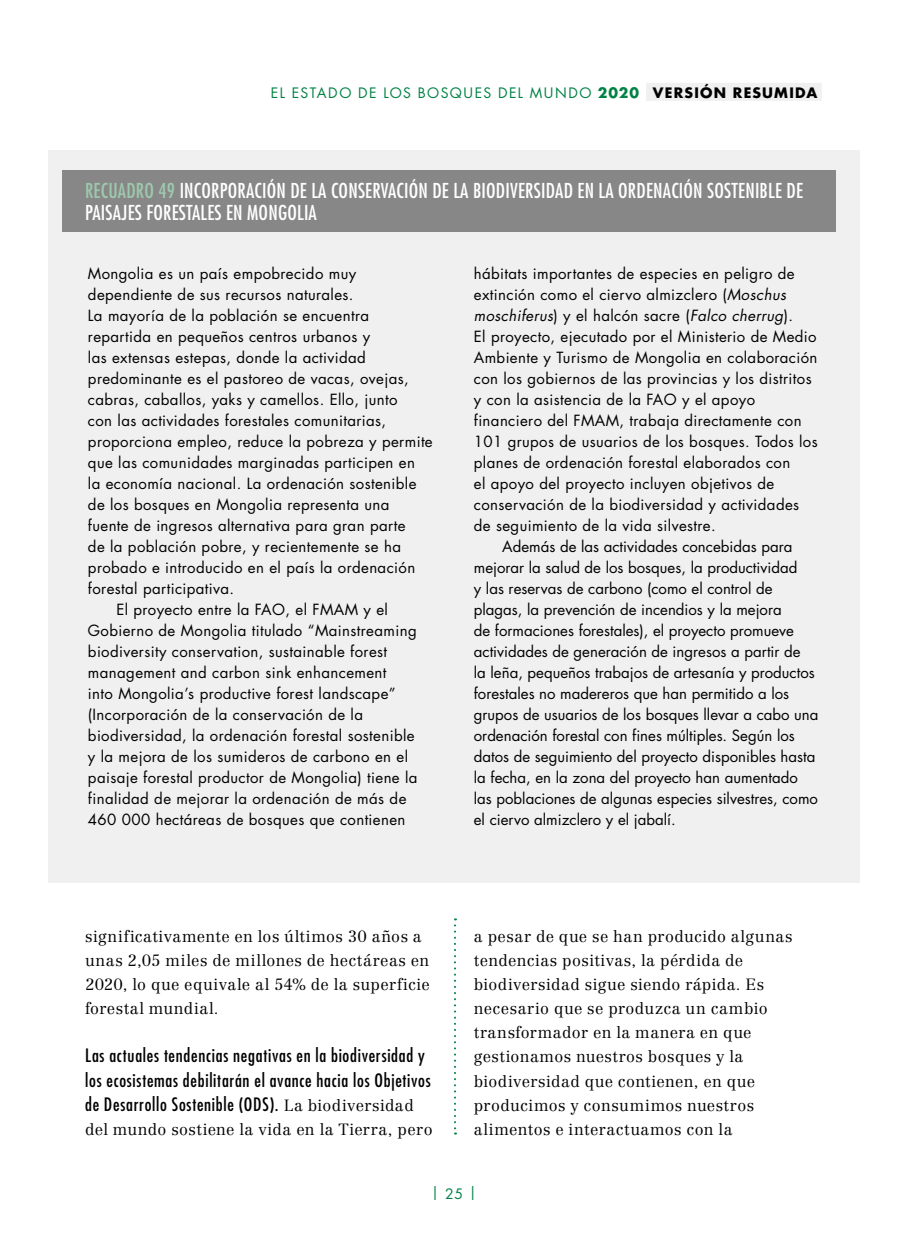
<style>
.page{position:relative;width:908px;height:1248px;background:#fff}
.page>*{position:absolute;margin:0;border:0;box-sizing:border-box;transform-origin:0 0}
.t1{font:condensed 20px/22px "Futura Std";letter-spacing:.01em;color:#fff}
.t2{font:condensed 18px/24px "Futura Std";letter-spacing:.04em;color:#000}
.t3{font:300 16px/24px "Centennial LT Std";letter-spacing:.03em;color:#000}
.t4{font:15px "Futura Std";letter-spacing:.025em;color:#000}
.t5{font:15px "Futura Std";color:#000}
.t6{font:italic 15px "Futura Std";letter-spacing:.025em;color:#000}
.t7{font:14px "Futura Std";letter-spacing:.1em;color:#008244}
.s1{font-weight:700}
.s2{font-weight:700;color:#000}
.s3{color:#9ec8ad}
.s4{font-family:"Centennial LT Std";font-weight:300;font-stretch:normal;font-size:16px}
.s5{font-style:italic}
.s6{font-style:normal}
</style>
<div class="page">
<svg style="left:454px;top:918px;width:2px;height:216px"></svg>
<div style="left:48px;top:150px;width:811px;height:732px;background:#f0f0f0"></div>
<div style="left:62px;top:170px;width:774px;height:61px;background:#878787"></div>
<div style="left:645px;top:83px;width:176px;height:18px;background:#f0f0f0"></div>
<p class="t7" style="left:271px;top:84px;width:547px">EL ESTADO DE LOS BOSQUES DEL MUNDO <span class="s1">2020</span> <span class="s2">VERSIÓN RESUMIDA</span></p>
<h1 class="t1" style="left:85px;top:179px;width:719px"><span class="s3">RECUADRO 49</span> INCORPORACIÓN DE LA CONSERVACIÓN DE LA BIODIVERSIDAD EN LA ORDENACIÓN SOSTENIBLE DE<br>PAISAJES FORESTALES EN MONGOLIA</h1>
<p class="t4" style="left:88px;top:263px;width:270px">Mongolia es un país empobrecido muy</p>
<p class="t4" style="left:88px;top:284px;width:267px">dependiente de sus recursos naturales.</p>
<p class="t4" style="left:88px;top:305px;width:282px">La mayoría de la población se encuentra</p>
<p class="t4" style="left:88px;top:326px;width:283px">repartida en pequeños centros urbanos y</p>
<p class="t4" style="left:88px;top:347px;width:279px">las extensas estepas, donde la actividad</p>
<p class="t4" style="left:88px;top:368px;width:322px">predominante es el pastoreo de vacas, ovejas,</p>
<p class="t4" style="left:88px;top:389px;width:311px">cabras, caballos, yaks y camellos. Ello, junto</p>
<p class="t4" style="left:88px;top:410px;width:299px">con las actividades forestales comunitarias,</p>
<p class="t4" style="left:88px;top:431px;width:346px">proporciona empleo, reduce la pobreza y permite</p>
<p class="t4" style="left:88px;top:452px;width:328px">que las comunidades marginadas participen en</p>
<p class="t4" style="left:88px;top:473px;width:330px">la economía nacional. La ordenación sostenible</p>
<p class="t4" style="left:88px;top:494px;width:303px">de los bosques en Mongolia representa una</p>
<p class="t4" style="left:88px;top:515px;width:319px">fuente de ingresos alternativa para gran parte</p>
<p class="t4" style="left:88px;top:536px;width:314px">de la población pobre, y recientemente se ha</p>
<p class="t4" style="left:88px;top:557px;width:328px">probado e introducido en el país la ordenación</p>
<p class="t4" style="left:88px;top:578px;width:148px">forestal participativa.</p>
<p class="t4" style="left:116px;top:599px;width:273px">El proyecto entre la FAO, el FMAM y el</p>
<p class="t4" style="left:88px;top:620px;width:330px">Gobierno de Mongolia titulado “Mainstreaming</p>
<p class="t4" style="left:88px;top:641px;width:300px">biodiversity conservation, sustainable forest</p>
<p class="t4" style="left:88px;top:662px;width:300px">management and carbon sink enhancement</p>
<p class="t4" style="left:88px;top:683px;width:309px">into Mongolia’s productive forest landscape”</p>
<p class="t4" style="left:88px;top:704px;width:276px">(Incorporación de la conservación de la</p>
<p class="t4" style="left:88px;top:725px;width:328px">biodiversidad, la ordenación forestal sostenible</p>
<p class="t4" style="left:88px;top:746px;width:321px">y la mejora de los sumideros de carbono en el</p>
<p class="t4" style="left:88px;top:767px;width:331px">paisaje forestal productor de Mongolia) tiene la</p>
<p class="t4" style="left:88px;top:788px;width:320px">finalidad de mejorar la ordenación de más de</p>
<p class="t4" style="left:88px;top:809px;width:319px">460 000 hectáreas de bosques que contienen</p>
<p class="t3" style="left:85px;top:924px;width:346px">significativamente en los últimos 30 años a unas 2,05 miles de millones de hectáreas en 2020, lo que equivale al 54% de la superficie forestal mundial.</p>
<p class="t2" style="left:85px;top:1043px;width:347px">Las actuales tendencias negativas en la biodiversidad y los ecosistemas debilitarán el avance hacia los Objetivos de Desarrollo Sostenible (ODS). <span class="s4">La biodiversidad</span></p>
<p class="t3" style="left:85px;top:1116px;width:349px">del mundo sostiene la vida en la Tierra, pero</p>
<p class="t4" style="left:473px;top:263px;width:322px">hábitats importantes de especies en peligro de</p>
<p class="t4" style="left:473px;top:284px;width:313px">extinción como el ciervo almizclero (<span class="s5">Moschus</span></p>
<p class="t6" style="left:473px;top:305px;width:320px">moschiferus<span class="s6">) y el halcón sacre (</span>Falco cherrug<span class="s6">).</span></p>
<p class="t4" style="left:473px;top:326px;width:344px">El proyecto, ejecutado por el Ministerio de Medio</p>
<p class="t4" style="left:473px;top:347px;width:345px">Ambiente y Turismo de Mongolia en colaboración</p>
<p class="t4" style="left:473px;top:368px;width:339px">con los gobiernos de las provincias y los distritos</p>
<p class="t4" style="left:473px;top:389px;width:282px">y con la asistencia de la FAO y el apoyo</p>
<p class="t4" style="left:473px;top:410px;width:329px">financiero del FMAM, trabaja directamente con</p>
<p class="t4" style="left:473px;top:431px;width:345px">101 grupos de usuarios de los bosques. Todos los</p>
<p class="t4" style="left:473px;top:452px;width:318px">planes de ordenación forestal elaborados con</p>
<p class="t4" style="left:473px;top:473px;width:302px">el apoyo del proyecto incluyen objetivos de</p>
<p class="t4" style="left:473px;top:494px;width:327px">conservación de la biodiversidad y actividades</p>
<p class="t4" style="left:473px;top:515px;width:243px">de seguimiento de la vida silvestre.</p>
<p class="t5" style="left:502px;top:536px;width:291px">Además de las actividades concebidas para</p>
<p class="t5" style="left:473px;top:557px;width:325px">mejorar la salud de los bosques, la productividad</p>
<p class="t5" style="left:473px;top:578px;width:300px">y las reservas de carbono (como el control de</p>
<p class="t5" style="left:473px;top:599px;width:309px">plagas, la prevención de incendios y la mejora</p>
<p class="t5" style="left:473px;top:620px;width:321px">de formaciones forestales), el proyecto promueve</p>
<p class="t5" style="left:473px;top:641px;width:328px">actividades de generación de ingresos a partir de</p>
<p class="t5" style="left:473px;top:662px;width:342px">la leña, pequeños trabajos de artesanía y productos</p>
<p class="t5" style="left:473px;top:683px;width:317px">forestales no madereros que han permitido a los</p>
<p class="t5" style="left:473px;top:704px;width:346px">grupos de usuarios de los bosques llevar a cabo una</p>
<p class="t5" style="left:473px;top:725px;width:322px">ordenación forestal con fines múltiples. Según los</p>
<p class="t5" style="left:473px;top:746px;width:343px">datos de seguimiento del proyecto disponibles hasta</p>
<p class="t5" style="left:473px;top:767px;width:325px">la fecha, en la zona del proyecto han aumentado</p>
<p class="t5" style="left:473px;top:788px;width:345px">las poblaciones de algunas especies silvestres, como</p>
<p class="t5" style="left:473px;top:809px;width:203px">el ciervo almizclero y el jabalí.</p>
<p class="t3" style="left:473px;top:924px;width:320px">a pesar de que se han producido algunas tendencias positivas, la pérdida de biodiversidad sigue siendo rápida. Es necesario que se produzca un cambio transformador en la manera en que gestionamos nuestros bosques y la biodiversidad que contienen, en que producimos y consumimos nuestros alimentos e interactuamos con la</p>
<p class="t7" style="left:431px;top:1183px;width:47px">| 25 |</p>
</div>
